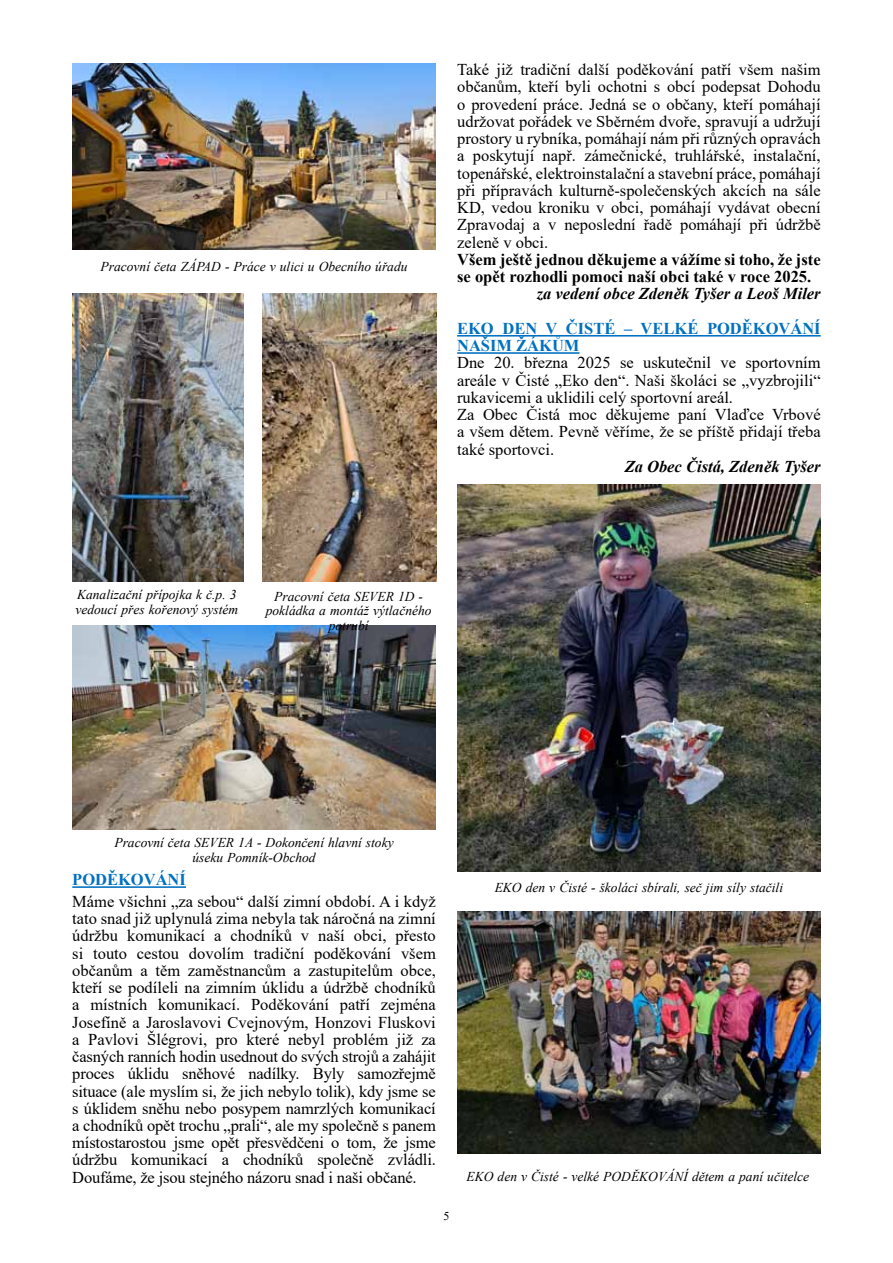
<style>
.page{position:relative;width:893px;height:1263px;background:#fff}
.page>*{position:absolute;margin:0;border:0;box-sizing:border-box;transform-origin:0 0}
.t1{font:16.5px/17.2px "Times New Roman";color:#000;text-align:justify}
.t2{font:700 16.5px/17.2px "Times New Roman";color:#000}
.t3{font:italic 700 16.5px "Times New Roman";color:#000}
.t4{font:700 16.5px/17.2px "Times New Roman";color:#0070c0}
.t5{font:italic 13.5px/14.9px "Times New Roman";color:#000;text-align:center}
.t6{font:12px "Times New Roman";color:#000}
</style>
<div class="page">
<hr style="left:72px;top:886px;width:114px;height:2px;background:#0070c0">
<img style="left:72px;top:293px;width:172px;height:288px">
<img style="left:72px;top:64px;width:364px;height:186px">
<img style="left:262px;top:293px;width:174px;height:288px">
<img style="left:72px;top:625px;width:364px;height:205px">
<img style="left:457px;top:485px;width:364px;height:387px">
<hr style="left:457px;top:335px;width:364px;height:2px;background:#0070c0">
<hr style="left:457px;top:352px;width:122px;height:2px;background:#0070c0">
<img style="left:457px;top:911px;width:364px;height:242px">
<p class="t5" style="left:101px;top:259px;width:308px">Pracovní četa ZÁPAD - Práce v ulici u Obecního úřadu</p>
<p class="t1" style="left:457px;top:61px;width:365px">Také již tradiční další poděkování patří všem našim občanům, kteří byli ochotni s obcí podepsat Dohodu o provedení práce. Jedná se o občany, kteří pomáhají udržovat pořádek ve Sběrném dvoře, spravují a udržují prostory u rybníka, pomáhají nám při různých opravách a poskytují např. zámečnické, truhlářské, instalační, topenářské, elektroinstalační a stavební práce, pomáhají při přípravách kulturně-společenských akcích na sále KD, vedou kroniku v obci, pomáhají vydávat obecní Zpravodaj a v neposlední řadě pomáhají při údržbě zeleně v obci.</p>
<p class="t2" style="left:457px;top:250px;width:365px">Všem ještě jednou děkujeme a vážíme si toho, že jste se opět rozhodli pomoci naší obci také v roce 2025.</p>
<p class="t3" style="left:537px;top:282px;width:285px">za vedení obce Zdeněk Tyšer a Leoš Miler</p>
<p class="t4" style="left:457px;top:319px;width:365px">EKO DEN V ČISTÉ – VELKÉ PODĚKOVÁNÍ<br>NAŠIM ŽÁKŮM</p>
<p class="t1" style="left:457px;top:354px;width:365px;text-align:left">Dne 20. března 2025 se uskutečnil ve sportovním areále v Čisté „Eko den“. Naši školáci se „vyzbrojili“ rukavicemi a uklidili celý sportovní areál.<br>Za Obec Čistá moc děkujeme paní Vlaďce Vrbové a všem dětem. Pevně věříme, že se příště přidají třeba také sportovci.</p>
<p class="t3" style="left:625px;top:455px;width:197px">Za Obec Čistá, Zdeněk Tyšer</p>
<p class="t5" style="left:75px;top:587px;width:164px;text-align:left">Kanalizační přípojka k č.p. 3 vedoucí přes kořenový systém</p>
<p class="t5" style="left:266px;top:588px;width:167px">Pracovní četa SEVER 1D - pokládka a montáž výtlačného potrubí</p>
<p class="t5" style="left:114px;top:835px;width:281px">Pracovní četa SEVER 1A - Dokončení hlavní stoky úseku Pomník-Obchod</p>
<p class="t4" style="left:72px;top:871px;width:115px">PODĚKOVÁNÍ</p>
<p class="t1" style="left:72px;top:892px;width:365px">Máme všichni „za sebou“ další zimní období. A i když tato snad již uplynulá zima nebyla tak náročná na zimní údržbu komunikací a chodníků v naší obci, přesto si touto cestou dovolím tradiční poděkování všem občanům a těm zaměstnancům a zastupitelům obce, kteří se podíleli na zimním úklidu a údržbě chodníků a místních komunikací. Poděkování patří zejména Josefíně a Jaroslavovi Cvejnovým, Honzovi Fluskovi a Pavlovi Šlégrovi, pro které nebyl problém již za časných ranních hodin usednout do svých strojů a zahájit proces úklidu sněhové nadílky. Byly samozřejmě situace (ale myslím si, že jich nebylo tolik), kdy jsme se s úklidem sněhu nebo posypem namrzlých komunikací a chodníků opět trochu „prali“, ale my společně s panem místostarostou jsme opět přesvědčeni o tom, že jsme údržbu komunikací a chodníků společně zvládli.<br>Doufáme, že jsou stejného názoru snad i naši občané.</p>
<p class="t6" style="left:444px;top:1208px;width:7px">5</p>
<p class="t5" style="left:495px;top:879px;width:290px">EKO den v Čisté - školáci sbírali, seč jim síly stačili</p>
<p class="t5" style="left:467px;top:1169px;width:344px">EKO den v Čisté - velké PODĚKOVÁNÍ dětem a paní učitelce</p>
</div>
